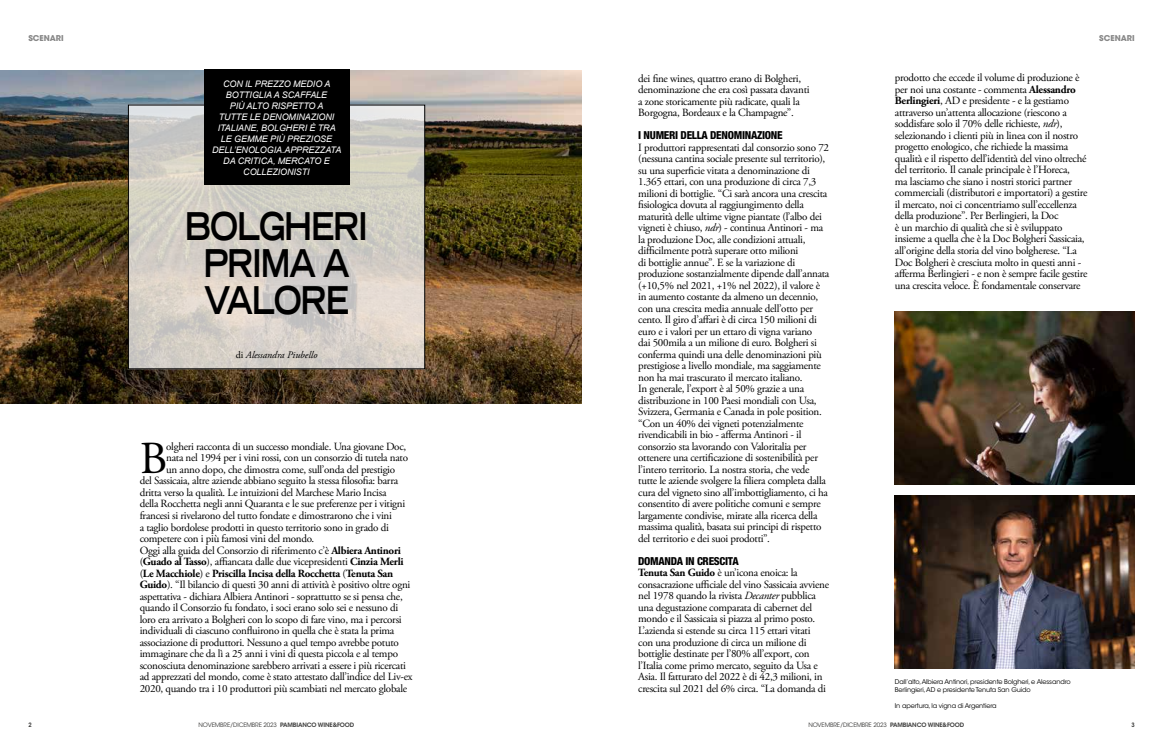
<style>
.page{position:relative;width:1163px;height:752px;background:#fff}
.page>*{position:absolute;margin:0;border:0;box-sizing:border-box;transform-origin:0 0}
.t1{font:45.7px "Adobe Garamond Pro";color:#000}
.t2{font:700 expanded 38.3px/37px "Trade Gothic LT Std";letter-spacing:-.04em;color:#000;text-align:center;scale:.78 1}
.t3{font:11px/11.5px "Adobe Garamond Pro";letter-spacing:-.025em;color:#000}
.t4{font:700 11px "Adobe Garamond Pro";letter-spacing:-.025em;color:#000}
.t5{font:800 condensed 11px "Helvetica Neue LT Std";letter-spacing:-.025em;color:#000}
.t6{font:italic 10px "Adobe Garamond Pro";color:#000}
.t7{font:italic 9px/11px "Arial";letter-spacing:-.01em;color:#fff;text-align:center}
.t8{font:700 8px "ITC Avant Garde Std";color:#878787}
.t9{font:6.5px/8px "ITC Avant Garde Std";letter-spacing:-.02em;color:#000}
.t10{font:6px "ITC Avant Garde Std";letter-spacing:-.02em;color:#3c3c3b}
.t11{font:600 6px "ITC Avant Garde Std";color:#3c3c3b;scale:.9 1}
.s1{font-style:normal}
.s2{font-weight:700}
.s3{font-weight:400}
.s4{font-style:italic}
.s5{font-weight:600}
</style>
<div class="page">
<img style="left:0;top:70px;width:581px;height:333px">
<svg style="left:130px;top:106px;width:293px;height:261px;fill:#d4cfc6"></svg>
<div style="left:128px;top:104px;width:297px;height:265px;border:1px solid #000"></div>
<img style="left:894px;top:495px;width:240px;height:173px">
<img style="left:894px;top:311px;width:240px;height:173px">
<div style="left:204px;top:70px;width:145px;height:115px;background:#000"></div>
<p class="t8" style="left:28px;top:33px;width:37px">SCENARI</p>
<p class="t8" style="left:1098px;top:33px;width:37px">SCENARI</p>
<p class="t7" style="left:212px;top:78px;width:131px">CON IL PREZZO MEDIO A<br>BOTTIGLIA A SCAFFALE<br>PIÙ ALTO RISPETTO A<br>TUTTE LE DENOMINAZIONI<br>ITALIANE, BOLGHERI È TRA<br>LE GEMME PIÙ PREZIOSE<br>DELL’ENOLOGIA.APPREZZATA<br>DA CRITICA, MERCATO E<br>COLLEZIONISTI</p>
<h2 class="t2" style="left:185px;top:207px;width:236px">BOLGHERI<br>PRIMA A<br>VALORE</h2>
<p class="t6" style="left:236px;top:348px;width:83px"><span class="s1">di</span> Alessandra Piubello</p>
<h1 class="t1" style="left:140px;top:431px;width:29px">B</h1>
<p class="t3" style="left:166px;top:441px;width:241px">olgheri racconta di un successo mondiale. Una giovane Doc,</p>
<p class="t3" style="left:166px;top:452px;width:243px">nata nel 1994 per i vini rossi, con un consorzio di tutela nato</p>
<p class="t3" style="left:166px;top:464px;width:230px">un anno dopo, che dimostra come, sull’onda del prestigio</p>
<p class="t3" style="left:140px;top:475px;width:260px">del Sassicaia, altre aziende abbiano seguito la stessa filosofia: barra</p>
<p class="t3" style="left:140px;top:487px;width:248px">dritta verso la qualità. Le intuizioni del Marchese Mario Incisa</p>
<p class="t3" style="left:140px;top:498px;width:267px">della Rocchetta negli anni Quaranta e le sue preferenze per i vitigni</p>
<p class="t3" style="left:140px;top:510px;width:254px">francesi si rivelarono del tutto fondate e dimostrarono che i vini</p>
<p class="t3" style="left:140px;top:521px;width:251px">a taglio bordolese prodotti in questo territorio sono in grado di</p>
<p class="t3" style="left:140px;top:533px;width:176px">competere con i più famosi vini del mondo.</p>
<p class="t3" style="left:140px;top:544px;width:263px">Oggi alla guida del Consorzio di riferimento c’è <span class="s2">Albiera Antinori</span></p>
<p class="t3" style="left:140px;top:556px;width:265px">(<span class="s2">Guado al Tasso</span>), affiancata dalle due vicepresidenti <span class="s2">Cinzia Merli</span></p>
<p class="t4" style="left:140px;top:566px;width:255px"><span class="s3">(</span>Le Macchiole<span class="s3">) e</span> Priscilla Incisa della Rocchetta <span class="s3">(</span>Tenuta San</p>
<p class="t3" style="left:140px;top:579px;width:272px"><span class="s2">Guido</span>). “Il bilancio di questi 30 anni di attività è positivo oltre ogni</p>
<p class="t3" style="left:140px;top:590px;width:264px">aspettativa - dichiara Albiera Antinori - soprattutto se si pensa che,</p>
<p class="t3" style="left:140px;top:602px;width:260px">quando il Consorzio fu fondato, i soci erano solo sei e nessuno di</p>
<p class="t3" style="left:140px;top:613px;width:263px">loro era arrivato a Bolgheri con lo scopo di fare vino, ma i percorsi</p>
<p class="t3" style="left:140px;top:625px;width:256px">individuali di ciascuno confluirono in quella che è stata la prima</p>
<p class="t3" style="left:140px;top:636px;width:260px">associazione di produttori. Nessuno a quel tempo avrebbe potuto</p>
<p class="t3" style="left:140px;top:648px;width:260px">immaginare che da lì a 25 anni i vini di questa piccola e al tempo</p>
<p class="t3" style="left:140px;top:659px;width:268px">sconosciuta denominazione sarebbero arrivati a essere i più ricercati</p>
<p class="t3" style="left:140px;top:671px;width:274px">ad apprezzati del mondo, come è stato attestato dall’indice del Liv-ex</p>
<p class="t3" style="left:140px;top:682px;width:269px">2020, quando tra i 10 produttori più scambiati nel mercato globale</p>
<p class="t3" style="left:638px;top:73px;width:173px">dei fine wines, quattro erano di Bolgheri, denominazione che era così passata davanti a zone storicamente più radicate, quali la Borgogna, Bordeaux e la Champagne”.</p>
<p class="t5" style="left:638px;top:128px;width:146px">I NUMERI DELLA DENOMINAZIONE</p>
<p class="t3" style="left:638px;top:142px;width:193px">I produttori rappresentati dal consorzio sono 72 (nessuna cantina sociale presente sul territorio), su una superficie vitata a denominazione di 1.365 ettari, con una produzione di circa 7,3 milioni di bottiglie. “Ci sarà ancora una crescita fisiologica dovuta al raggiungimento della maturità delle ultime vigne piantate (l’albo dei vigneti è chiuso, <span class="s4">ndr</span>) - continua Antinori - ma la produzione Doc, alle condizioni attuali, difficilmente potrà superare otto milioni<br>di bottiglie annue”. E se la variazione di produzione sostanzialmente dipende dall’annata (+10,5% nel 2021, +1% nel 2022), il valore è in aumento costante da almeno un decennio, con una crescita media annuale dell’otto per cento. Il giro d’affari è di circa 150 milioni di euro e i valori per un ettaro di vigna variano<br>dai 500mila a un milione di euro. Bolgheri si conferma quindi una delle denominazioni più prestigiose a livello mondiale, ma saggiamente non ha mai trascurato il mercato italiano.<br>In generale, l’export è al 50% grazie a una distribuzione in 100 Paesi mondiali con Usa, Svizzera, Germania e Canada in pole position. “Con un 40% dei vigneti potenzialmente rivendicabili in bio - afferma Antinori - il consorzio sta lavorando con Valoritalia per ottenere una certificazione di sostenibilità per l’intero territorio. La nostra storia, che vede tutte le aziende svolgere la filiera completa dalla cura del vigneto sino all’imbottigliamento, ci ha consentito di avere politiche comuni e sempre largamente condivise, mirate alla ricerca della massima qualità, basata sui principi di rispetto del territorio e dei suoi prodotti”.</p>
<p class="t5" style="left:638px;top:554px;width:102px">DOMANDA IN CRESCITA</p>
<p class="t3" style="left:638px;top:567px;width:192px"><span class="s2">Tenuta San Guido</span> è un’icona enoica: la consacrazione ufficiale del vino Sassicaia avviene nel 1978 quando la rivista <span class="s4">Decanter</span> pubblica una degustazione comparata di cabernet del mondo e il Sassicaia si piazza al primo posto.<br>L’azienda si estende su circa 115 ettari vitati<br>con una produzione di circa un milione di bottiglie destinate per l’80% all’export, con l’Italia come primo mercato, seguito da Usa e Asia. Il fatturato del 2022 è di 42,3 milioni, in crescita sul 2021 del 6% circa. “La domanda di</p>
<p class="t3" style="left:894px;top:72px;width:194px">prodotto che eccede il volume di produzione è per noi una costante - commenta <span class="s2">Alessandro Berlingieri</span>, AD e presidente - e la gestiamo attraverso un’attenta allocazione (riescono a soddisfare solo il 70% delle richieste, <span class="s4">ndr</span>), selezionando i clienti più in linea con il nostro progetto enologico, che richiede la massima qualità e il rispetto dell’identità del vino oltreché del territorio. Il canale principale è l’Horeca,<br>ma lasciamo che siano i nostri storici partner commerciali (distributori e importatori) a gestire il mercato, noi ci concentriamo sull’eccellenza della produzione”. Per Berlingieri, la Doc<br>è un marchio di qualità che si è sviluppato insieme a quella che è la Doc Bolgheri Sassicaia, all’origine della storia del vino bolgherese. “La Doc Bolgheri è cresciuta molto in questi anni - afferma Berlingieri - e non è sempre facile gestire una crescita veloce. È fondamentale conservare</p>
<p class="t9" style="left:894px;top:677px;width:177px">Dall’alto, Albiera Antinori, presidente Bolgheri, e Alessandro<br>Berlingieri, AD e presidente Tenuta San Guido</p>
<p class="t9" style="left:894px;top:701px;width:103px">In apertura, la vigna di Argentiera</p>
<p class="t11" style="left:28px;top:720px;width:5px">2</p>
<p class="t11" style="left:1131px;top:720px;width:5px">3</p>
<p class="t10" style="left:199px;top:720px;width:157px">NOVEMBRE/DICEMBRE 2023 <span class="s5">PAMBIANCO WINE&amp;FOOD</span></p>
<p class="t10" style="left:808px;top:720px;width:157px">NOVEMBRE/DICEMBRE 2023 <span class="s5">PAMBIANCO WINE&amp;FOOD</span></p>
</div>
